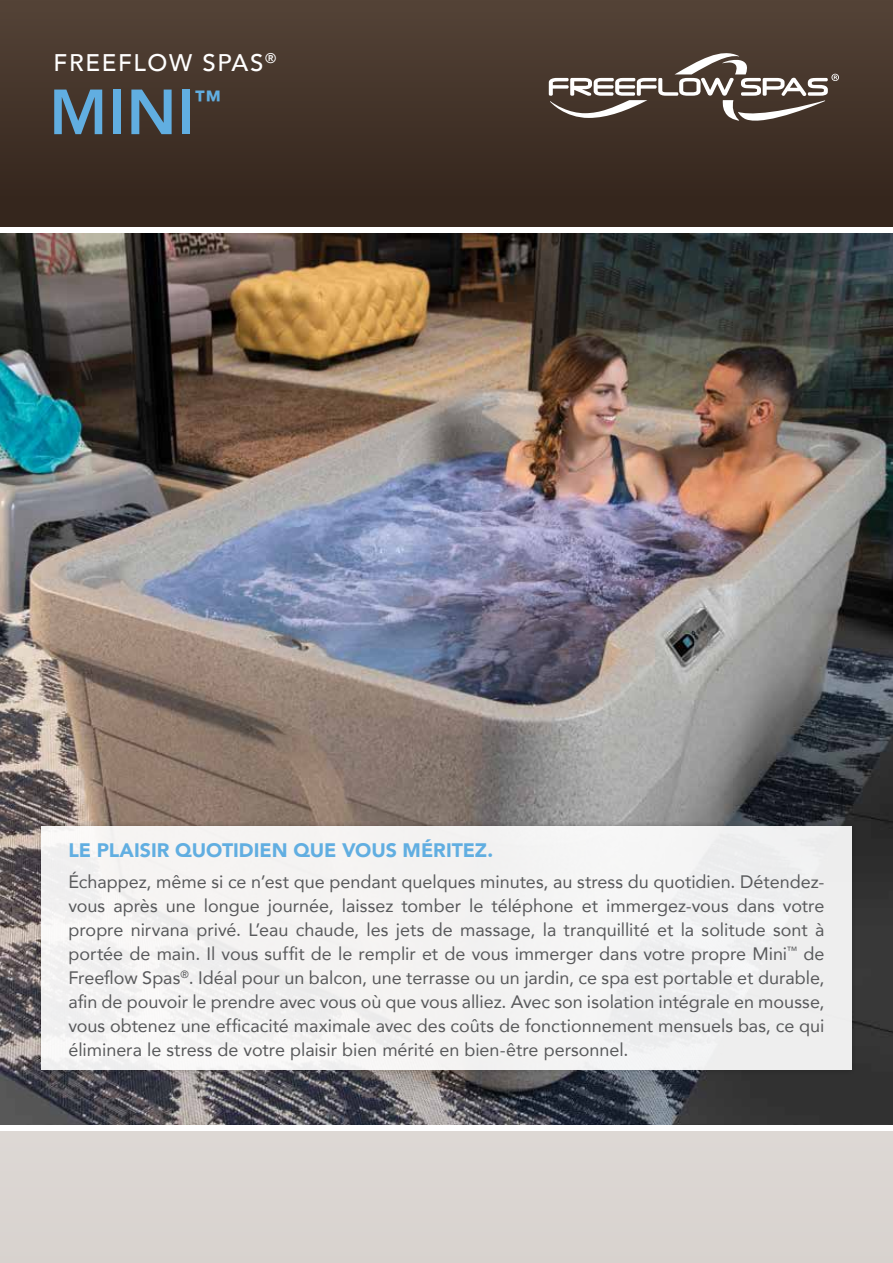
<style>
.page{position:relative;width:893px;height:1263px;background:#fff}
.page>*{position:absolute;margin:0;border:0;box-sizing:border-box;transform-origin:0 0}
.t1{font:800 63px "Avenir";color:#61aee1}
.t2{font:800 26.25px "Avenir";color:#61aee1}
.t3{font:500 24px "Avenir";letter-spacing:.07em;color:#fff}
.t4{font:900 19.5px "Avenir";letter-spacing:-.005em;color:#61aee1}
.t5{font:18px/24px "Avenir";color:#58595b;text-align:justify}
</style>
<div class="page">
<div style="left:0;top:1131px;width:893px;height:132px;background:#d8d2ce"></div>
<img style="left:0;top:233px;width:893px;height:891px">
<div style="left:36px;top:820px;width:821px;height:255px;background:#000;opacity:.25"></div>
<div style="left:41px;top:826px;width:810px;height:243px;background:#f3f2f2"></div>
<div style="left:0;top:1px;width:893px;height:225px;background:linear-gradient(to bottom,#544337,#32231a)"></div>
<svg style="left:549px;top:47px;width:290px;height:80px;background:#675a51"></svg>
<h3 class="t3" style="left:54px;top:42px;width:224px">FREEFLOW SPAS<sup>®</sup></h3>
<h1 class="t1" style="left:49px;top:63px;width:147px">MINI</h1>
<h2 class="t2" style="left:194px;top:79px;width:28px">™</h2>
<p class="t4" style="left:68px;top:833px;width:426px">LE PLAISIR QUOTIDIEN QUE VOUS MÉRITEZ.</p>
<p class="t5" style="left:68px;top:869px;width:758px">Échappez, même si ce n’est que pendant quelques minutes, au stress du quotidien. Détendez&shy;vous après une longue journée, laissez tomber le téléphone et immergez-vous dans votre propre nirvana privé. L’eau chaude, les jets de massage, la tranquillité et la solitude sont à portée de main. Il vous suffit de le remplir et de vous immerger dans votre propre Mini<sup>™</sup> de Freeflow Spas<sup>®</sup>. Idéal pour un balcon, une terrasse ou un jardin, ce spa est portable et durable, afin de pouvoir le prendre avec vous où que vous alliez. Avec son isolation intégrale en mousse, vous obtenez une efficacité maximale avec des coûts de fonctionnement mensuels bas, ce qui éliminera le stress de votre plaisir bien mérité en bien-être personnel.</p>
</div>
